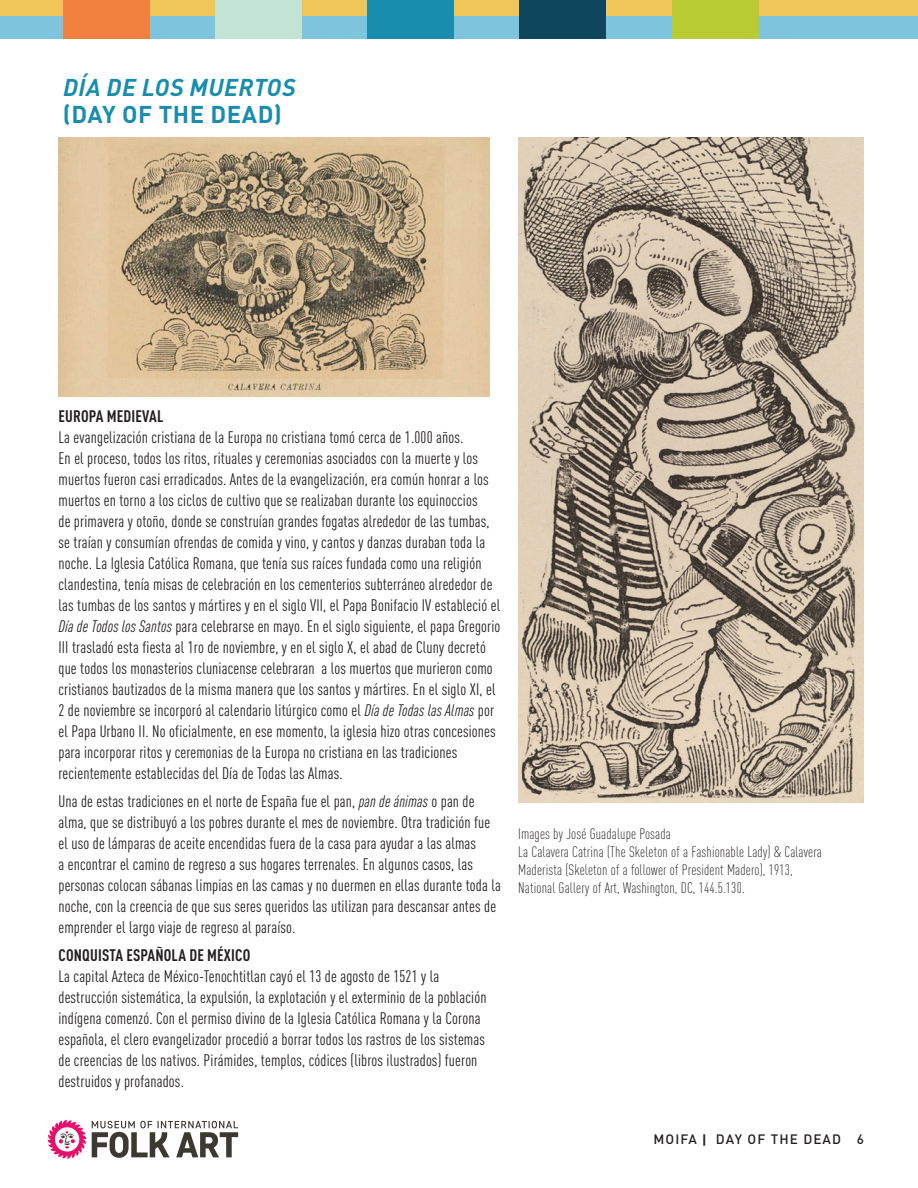
<style>
.page{position:relative;width:918px;height:1188px;background:#fff}
.page>*{position:absolute;margin:0;border:0;box-sizing:border-box;transform-origin:0 0}
.t1{font:italic 700 24px "DIN Pro";letter-spacing:.02em;color:#198dae}
.t2{font:700 24px "DIN Pro";letter-spacing:.02em;color:#198dae}
.t3{font:condensed 16.5px/21px "DIN Pro";letter-spacing:.01em;color:#231f20}
.t4{font:700 condensed 16.5px "DIN Pro";letter-spacing:.01em;color:#231f20}
.t5{font:300 condensed 15px/18px "DIN Pro";letter-spacing:.01em;color:#231f20}
.t6{font:500 13.5px "DIN Pro";letter-spacing:.08em;color:#231f20}
.s1{font-style:italic}
.s2{font-family:"Neutra Text";font-weight:700}
</style>
<div class="page">
<img style="left:518px;top:137px;width:346px;height:666px">
<img style="left:58px;top:137px;width:431px;height:259px">
<div style="left:0;top:0;width:918px;height:39px;background:#7ec4dc"></div>
<div style="left:0;top:0;width:918px;height:16px;background:#f0c659"></div>
<div style="left:520px;top:0;width:86px;height:39px;background:#0e465d"></div>
<div style="left:672px;top:0;width:86px;height:39px;background:#b8cb32"></div>
<div style="left:367px;top:0;width:87px;height:39px;background:#198dae"></div>
<div style="left:215px;top:0;width:86px;height:39px;background:#c3e4d5"></div>
<div style="left:63px;top:0;width:86px;height:39px;background:#f2803f"></div>
<svg style="left:92px;top:1121px;width:146px;height:37px"></svg>
<svg style="left:48px;top:1120px;width:38px;height:39px"></svg>
<p class="t1" style="left:63px;top:68px;width:234px">DÍA DE LOS MUERTOS</p>
<p class="t2" style="left:63px;top:94px;width:220px">(DAY OF THE DEAD)</p>
<p class="t4" style="left:58px;top:404px;width:106px">EUROPA MEDIEVAL</p>
<p class="t3" style="left:58px;top:426px;width:443px">La evangelización cristiana de la Europa no cristiana tomó cerca de 1.000 años.<br>En el proceso, todos los ritos, rituales y ceremonias asociados con la muerte y los muertos fueron casi erradicados. Antes de la evangelización, era común honrar a los muertos en torno a los ciclos de cultivo que se realizaban durante los equinoccios<br>de primavera y otoño, donde se construían grandes fogatas alrededor de las tumbas, se traían y consumían ofrendas de comida y vino, y cantos y danzas duraban toda la noche. La Iglesia Católica Romana, que tenía sus raíces fundada como una religión clandestina, tenía misas de celebración en los cementerios subterráneo alrededor de las tumbas de los santos y mártires y en el siglo VII, el Papa Bonifacio IV estableció el <span class="s1">Día de Todos los Santos</span> para celebrarse en mayo. En el siglo siguiente, el papa Gregorio III trasladó esta fiesta al 1ro de noviembre, y en el siglo X, el abad de Cluny decretó que todos los monasterios cluniacense celebraran a los muertos que murieron como cristianos bautizados de la misma manera que los santos y mártires. En el siglo XI, el 2 de noviembre se incorporó al calendario litúrgico como el <span class="s1">Día de Todas las Almas</span> por el Papa Urbano II. No oficialmente, en ese momento, la iglesia hizo otras concesiones para incorporar ritos y ceremonias de la Europa no cristiana en las tradiciones recientemente establecidas del Día de Todas las Almas.</p>
<p class="t3" style="left:58px;top:790px;width:444px">Una de estas tradiciones en el norte de España fue el pan, <span class="s1">pan de ánimas</span> o pan de alma, que se distribuyó a los pobres durante el mes de noviembre. Otra tradición fue el uso de lámparas de aceite encendidas fuera de la casa para ayudar a las almas<br>a encontrar el camino de regreso a sus hogares terrenales. En algunos casos, las personas colocan sábanas limpias en las camas y no duermen en ellas durante toda la noche, con la creencia de que sus seres queridos las utilizan para descansar antes de emprender el largo viaje de regreso al paraíso.</p>
<p class="t4" style="left:58px;top:943px;width:193px">CONQUISTA ESPAÑOLA DE MÉXICO</p>
<p class="t3" style="left:58px;top:964px;width:430px">La capital Azteca de México-Tenochtitlan cayó el 13 de agosto de 1521 y la destrucción sistemática, la expulsión, la explotación y el exterminio de la población indígena comenzó. Con el permiso divino de la Iglesia Católica Romana y la Corona española, el clero evangelizador procedió a borrar todos los rastros de los sistemas de creencias de los nativos. Pirámides, templos, códices (libros ilustrados) fueron destruidos y profanados.</p>
<p class="t5" style="left:518px;top:824px;width:154px">Images by José Guadalupe Posada</p>
<p class="t5" style="left:518px;top:842px;width:305px">La Calavera Catrina (The Skeleton of a Fashionable Lady) &amp; Calavera<br>Maderista (Skeleton of a follower of President Madero), 1913,<br>National Gallery of Art, Washington, DC, 144.5.130.</p>
<p class="t6" style="left:654px;top:1128px;width:212px">MOIFA <span class="s2">|</span> DAY OF THE DEAD 6</p>
</div>
